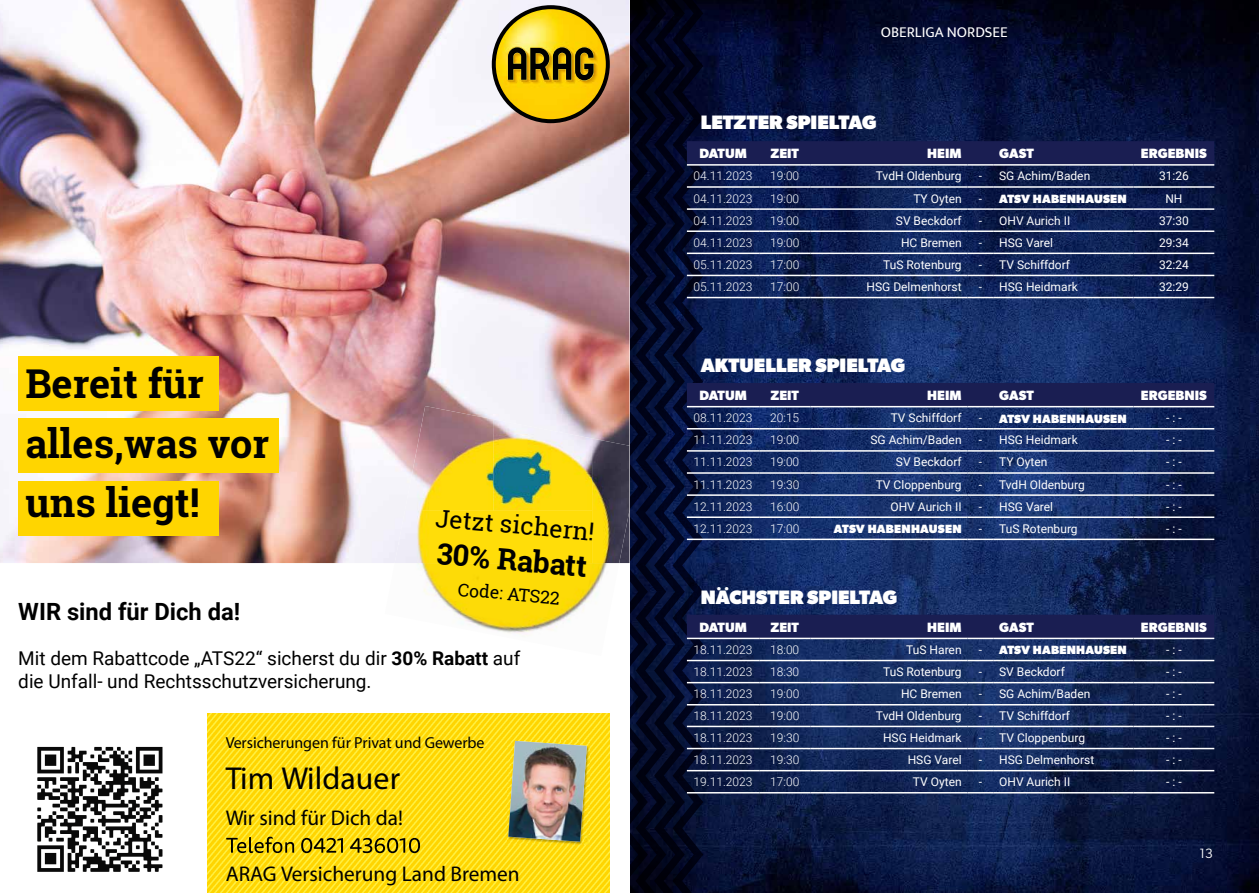
<style>
.page{position:relative;width:1259px;height:893px;background:#fff}
.page>*{position:absolute;margin:0;border:0;box-sizing:border-box;transform-origin:0 0}
.t1{font:700 39.75px/59.6px "Roboto Slab";color:#000}
.t2{font:700 31.8px "Tisa Sans OT";letter-spacing:.005em;color:#000}
.t3{font:700 29.4px "Roboto Slab";color:#000}
.t4{font:24.6px "Roboto Slab";color:#000}
.t5{font:700 23.7px "Roboto";color:#000}
.t6{font:21.3px "Tisa Sans OT";color:#000}
.t7{font:800 19.5px "Gibson";color:#fff}
.t8{font:19.05px/22.8px "Roboto";color:#000}
.t9{font:17.7px "Roboto Slab";color:#000}
.t10{font:16.05px "Tisa Sans OT";letter-spacing:-.005em;color:#000}
.t11{font:15px "Mukta Mahee";color:#fff}
.t12{font:700 13.5px "Gibson";color:#fff}
.t13{font:13.5px "Gibson";color:#fff}
.t14{font:12px "Roboto";color:#fff}
.t15{font:300 12px "Roboto";color:#fff}
.t16{font:800 12px "Gibson";letter-spacing:.02em;color:#fff}
.s1{font-weight:700}
.s2{font-family:"Roboto";font-weight:400}
</style>
<div class="page">
<img style="left:1214px;top:0;width:45px;height:893px">
<img style="left:0;top:0;width:629px;height:563px">
<img style="left:37px;top:746px;width:126px;height:126px">
<img style="left:417px;top:563px;width:202px;height:72px">
<img style="left:405px;top:406px;width:88px;height:105px">
<img style="left:493px;top:419px;width:99px;height:92px">
<img style="left:592px;top:438px;width:37px;height:125px">
<img style="left:395px;top:511px;width:197px;height:52px">
<svg style="left:492px;top:5px;width:118px;height:118px"></svg>
<img style="left:496px;top:9px;width:110px;height:110px;border-radius:55px">
<svg style="left:507px;top:47px;width:87px;height:34px;background:#6f5a09"></svg>
<div style="left:18px;top:357px;width:200px;height:54px;background:#ffd500"></div>
<div style="left:18px;top:419px;width:260px;height:54px;background:#ffd500"></div>
<div style="left:18px;top:481px;width:200px;height:54px;background:#ffd500"></div>
<img style="left:207px;top:713px;width:403px;height:180px">
<svg style="left:226px;top:837px;width:194px;height:16px;background:#b59d0f"></svg>
<img style="left:507px;top:740px;width:82px;height:95px">
<svg style="left:508px;top:741px;width:81px;height:104px"></svg>
<img style="left:508px;top:741px;width:79px;height:101px">
<svg style="left:629px;top:0;width:585px;height:893px;background:#2b3862"></svg>
<hr style="left:993px;top:792px;width:140px;height:1px;background:#fff">
<hr style="left:1133px;top:792px;width:81px;height:1px;background:#fff">
<h1 class="t1" style="left:25px;top:354px;width:245px">Bereit für alles,was vor uns liegt!</h1>
<h3 class="t4" style="left:437px;top:501px;width:161px;rotate:5deg">Jetzt sichern!</h3>
<h3 class="t3" style="left:439px;top:533px;width:152px;rotate:5deg">30% Rabatt</h3>
<h3 class="t9" style="left:459px;top:577px;width:104px;rotate:5deg">Code: ATS22</h3>
<h3 class="t5" style="left:18px;top:595px;width:224px">WIR sind für Dich da!</h3>
<h3 class="t8" style="left:18px;top:646px;width:503px">Mit dem Rabattcode „ATS22“ sicherst du dir <span class="s1">30% Rabatt</span> auf die Unfall- und Rechtsschutzversicherung.</h3>
<h3 class="t10" style="left:226px;top:733px;width:260px">Versicherungen für Privat und Gewerbe</h3>
<h2 class="t2" style="left:226px;top:758px;width:176px">Tim Wildauer</h2>
<h3 class="t6" style="left:226px;top:804px;width:179px">Wir sind für Dich da!</h3>
<h3 class="t6" style="left:226px;top:860px;width:295px">ARAG Versicherung Land Bremen</h3>
<p class="t11" style="left:881px;top:23px;width:128px">OBERLIGA NORDSEE</p>
<h3 class="t7" style="left:701px;top:111px;width:177px">LETZTER SPIELTAG</h3>
<p class="t12" style="left:699px;top:145px;width:49px">DATUM</p>
<p class="t12" style="left:770px;top:145px;width:30px">ZEIT</p>
<p class="t12" style="left:927px;top:145px;width:36px">HEIM</p>
<p class="t12" style="left:999px;top:145px;width:36px">GAST</p>
<p class="t12" style="left:1141px;top:145px;width:67px">ERGEBNIS</p>
<p class="t15" style="left:693px;top:168px;width:60px">04.11.2023</p>
<p class="t15" style="left:770px;top:168px;width:31px">19:00</p>
<p class="t14" style="left:876px;top:168px;width:87px">TvdH Oldenburg</p>
<p class="t14" style="left:978px;top:168px;width:113px">- SG Achim/Baden</p>
<p class="t14" style="left:1159px;top:168px;width:31px">31:26</p>
<p class="t15" style="left:693px;top:190px;width:60px">04.11.2023</p>
<p class="t15" style="left:770px;top:190px;width:31px">19:00</p>
<p class="t14" style="left:913px;top:190px;width:50px">TY Oyten</p>
<p class="t16" style="left:978px;top:192px;width:150px"><span class="s2">-</span> ATSV HABENHAUSEN</p>
<p class="t14" style="left:1165px;top:190px;width:19px">NH</p>
<p class="t15" style="left:693px;top:212px;width:60px">04.11.2023</p>
<p class="t15" style="left:770px;top:212px;width:31px">19:00</p>
<p class="t14" style="left:896px;top:212px;width:67px">SV Beckdorf</p>
<p class="t14" style="left:978px;top:212px;width:93px">- OHV Aurich II</p>
<p class="t14" style="left:1159px;top:212px;width:31px">37:30</p>
<p class="t15" style="left:693px;top:234px;width:60px">04.11.2023</p>
<p class="t15" style="left:770px;top:234px;width:31px">19:00</p>
<p class="t14" style="left:901px;top:234px;width:62px">HC Bremen</p>
<p class="t14" style="left:978px;top:234px;width:76px">- HSG Varel</p>
<p class="t14" style="left:1159px;top:234px;width:31px">29:34</p>
<p class="t15" style="left:693px;top:256px;width:60px">05.11.2023</p>
<p class="t15" style="left:770px;top:256px;width:31px">17:00</p>
<p class="t14" style="left:883px;top:256px;width:80px">TuS Rotenburg</p>
<p class="t14" style="left:978px;top:256px;width:93px">- TV Schiffdorf</p>
<p class="t14" style="left:1159px;top:256px;width:31px">32:24</p>
<p class="t15" style="left:693px;top:278px;width:60px">05.11.2023</p>
<p class="t15" style="left:770px;top:278px;width:31px">17:00</p>
<p class="t14" style="left:866px;top:278px;width:97px">HSG Delmenhorst</p>
<p class="t14" style="left:978px;top:278px;width:101px">- HSG Heidmark</p>
<p class="t14" style="left:1159px;top:278px;width:31px">32:29</p>
<h3 class="t7" style="left:701px;top:354px;width:206px">AKTUELLER SPIELTAG</h3>
<p class="t12" style="left:699px;top:387px;width:49px">DATUM</p>
<p class="t12" style="left:770px;top:387px;width:30px">ZEIT</p>
<p class="t12" style="left:927px;top:387px;width:36px">HEIM</p>
<p class="t12" style="left:999px;top:387px;width:36px">GAST</p>
<p class="t12" style="left:1141px;top:387px;width:67px">ERGEBNIS</p>
<p class="t15" style="left:693px;top:410px;width:60px">08.11.2023</p>
<p class="t15" style="left:770px;top:410px;width:31px">20:15</p>
<p class="t14" style="left:890px;top:410px;width:72px">TV Schiffdorf</p>
<p class="t16" style="left:978px;top:411px;width:150px"><span class="s2">-</span> ATSV HABENHAUSEN</p>
<p class="t14" style="left:1166px;top:410px;width:17px">- : -</p>
<p class="t15" style="left:693px;top:432px;width:60px">11.11.2023</p>
<p class="t15" style="left:770px;top:432px;width:31px">19:00</p>
<p class="t14" style="left:870px;top:432px;width:93px">SG Achim/Baden</p>
<p class="t14" style="left:978px;top:432px;width:101px">- HSG Heidmark</p>
<p class="t14" style="left:1166px;top:432px;width:17px">- : -</p>
<p class="t15" style="left:693px;top:454px;width:60px">11.11.2023</p>
<p class="t15" style="left:770px;top:454px;width:31px">19:00</p>
<p class="t14" style="left:896px;top:454px;width:67px">SV Beckdorf</p>
<p class="t14" style="left:978px;top:454px;width:70px">- TY Oyten</p>
<p class="t14" style="left:1166px;top:454px;width:17px">- : -</p>
<p class="t15" style="left:693px;top:476px;width:60px">11.11.2023</p>
<p class="t15" style="left:770px;top:476px;width:31px">19:30</p>
<p class="t14" style="left:875px;top:476px;width:87px">TV Cloppenburg</p>
<p class="t14" style="left:978px;top:476px;width:108px">- TvdH Oldenburg</p>
<p class="t14" style="left:1166px;top:476px;width:17px">- : -</p>
<p class="t15" style="left:693px;top:498px;width:60px">12.11.2023</p>
<p class="t15" style="left:770px;top:498px;width:31px">16:00</p>
<p class="t14" style="left:890px;top:498px;width:73px">OHV Aurich II</p>
<p class="t14" style="left:978px;top:498px;width:76px">- HSG Varel</p>
<p class="t14" style="left:1166px;top:498px;width:17px">- : -</p>
<p class="t15" style="left:693px;top:520px;width:60px">12.11.2023</p>
<p class="t15" style="left:770px;top:520px;width:31px">17:00</p>
<p class="t16" style="left:834px;top:522px;width:129px">ATSV HABENHAUSEN</p>
<p class="t14" style="left:978px;top:520px;width:100px">- TuS Rotenburg</p>
<p class="t14" style="left:1166px;top:520px;width:17px">- : -</p>
<h3 class="t7" style="left:701px;top:585px;width:198px">NÄCHSTER SPIELTAG</h3>
<p class="t12" style="left:699px;top:619px;width:49px">DATUM</p>
<p class="t12" style="left:770px;top:619px;width:30px">ZEIT</p>
<p class="t12" style="left:927px;top:619px;width:36px">HEIM</p>
<p class="t12" style="left:999px;top:619px;width:36px">GAST</p>
<p class="t12" style="left:1141px;top:619px;width:67px">ERGEBNIS</p>
<p class="t15" style="left:693px;top:641px;width:60px">18.11.2023</p>
<p class="t15" style="left:770px;top:641px;width:31px">18:00</p>
<p class="t14" style="left:906px;top:641px;width:57px">TuS Haren</p>
<p class="t16" style="left:978px;top:643px;width:150px"><span class="s2">-</span> ATSV HABENHAUSEN</p>
<p class="t14" style="left:1166px;top:641px;width:17px">- : -</p>
<p class="t15" style="left:693px;top:663px;width:60px">18.11.2023</p>
<p class="t15" style="left:770px;top:663px;width:31px">18:30</p>
<p class="t14" style="left:883px;top:663px;width:80px">TuS Rotenburg</p>
<p class="t14" style="left:978px;top:663px;width:88px">- SV Beckdorf</p>
<p class="t14" style="left:1166px;top:663px;width:17px">- : -</p>
<p class="t15" style="left:693px;top:685px;width:60px">18.11.2023</p>
<p class="t15" style="left:770px;top:685px;width:31px">19:00</p>
<p class="t14" style="left:901px;top:685px;width:62px">HC Bremen</p>
<p class="t14" style="left:978px;top:685px;width:113px">- SG Achim/Baden</p>
<p class="t14" style="left:1166px;top:685px;width:17px">- : -</p>
<p class="t15" style="left:693px;top:707px;width:60px">18.11.2023</p>
<p class="t15" style="left:770px;top:707px;width:31px">19:00</p>
<p class="t14" style="left:876px;top:707px;width:87px">TvdH Oldenburg</p>
<p class="t14" style="left:978px;top:707px;width:93px">- TV Schiffdorf</p>
<p class="t14" style="left:1166px;top:707px;width:17px">- : -</p>
<p class="t15" style="left:693px;top:729px;width:60px">18.11.2023</p>
<p class="t15" style="left:770px;top:729px;width:31px">19:30</p>
<p class="t14" style="left:883px;top:729px;width:80px">HSG Heidmark</p>
<p class="t14" style="left:978px;top:729px;width:108px">- TV Cloppenburg</p>
<p class="t14" style="left:1166px;top:729px;width:17px">- : -</p>
<p class="t15" style="left:693px;top:751px;width:60px">18.11.2023</p>
<p class="t15" style="left:770px;top:751px;width:31px">19:30</p>
<p class="t14" style="left:907px;top:751px;width:55px">HSG Varel</p>
<p class="t14" style="left:978px;top:751px;width:117px">- HSG Delmenhorst</p>
<p class="t14" style="left:1166px;top:751px;width:17px">- : -</p>
<p class="t15" style="left:693px;top:774px;width:60px">19.11.2023</p>
<p class="t15" style="left:770px;top:774px;width:31px">17:00</p>
<p class="t14" style="left:913px;top:774px;width:50px">TV Oyten</p>
<p class="t14" style="left:978px;top:774px;width:93px">- OHV Aurich II</p>
<p class="t14" style="left:1166px;top:774px;width:17px">- : -</p>
<p class="t13" style="left:1199px;top:845px;width:15px">13</p>
</div>
